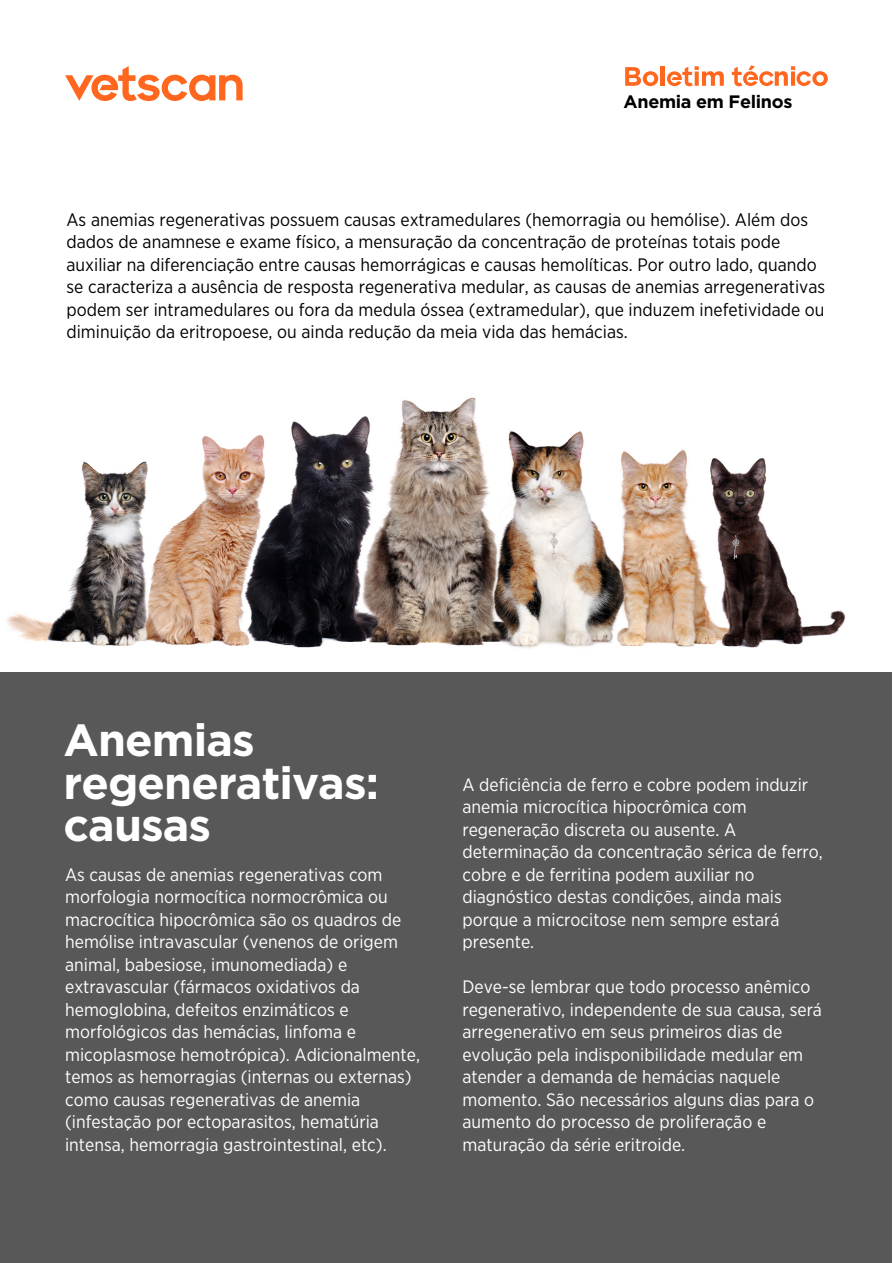
<style>
.page{position:relative;width:893px;height:1263px;background:#fff}
.page>*{position:absolute;margin:0;border:0;box-sizing:border-box;transform-origin:0 0}
.t1{font:700 45px/42.6px "Gotham";letter-spacing:-.02em;color:#fff}
.t2{font:18px/22.5px "Gotham Narrow";color:#fff}
.t3{font:18px/22.5px "Gotham Narrow";color:#000}
.t4{font:700 18px "Gotham";letter-spacing:-.02em;color:#000}
</style>
<div class="page">
<div style="left:0;top:588px;width:891px;height:675px;background:#585858"></div>
<svg style="left:65px;top:66px;width:178px;height:35px"></svg>
<img style="left:0;top:397px;width:891px;height:274px">
<svg style="left:625px;top:67px;width:33px;height:19px"></svg>
<hr style="left:661px;top:66px;width:4px;height:20px;background:#ff671f">
<svg style="left:667px;top:66px;width:57px;height:20px"></svg>
<svg style="left:732px;top:65px;width:96px;height:21px"></svg>
<p class="t4" style="left:624px;top:92px;width:170px">Anemia em Felinos</p>
<p class="t3" style="left:67px;top:208px;width:760px">As anemias regenerativas possuem causas extramedulares (hemorragia ou hemólise). Além dos dados de anamnese e exame físico, a mensuração da concentração de proteínas totais pode auxiliar na diferenciação entre causas hemorrágicas e causas hemolíticas. Por outro lado, quando se caracteriza a ausência de resposta regenerativa medular, as causas de anemias arregenerativas podem ser intramedulares ou fora da medula óssea (extramedular), que induzem inefetividade ou diminuição da eritropoese, ou ainda redução da meia vida das hemácias.</p>
<h1 class="t1" style="left:63px;top:717px;width:317px">Anemias regenerativas: causas</h1>
<p class="t2" style="left:65px;top:863px;width:356px">As causas de anemias regenerativas com morfologia normocítica normocrômica ou macrocítica hipocrômica são os quadros de hemólise intravascular (venenos de origem animal, babesiose, imunomediada) e extravascular (fármacos oxidativos da hemoglobina, defeitos enzimáticos e morfológicos das hemácias, linfoma e micoplasmose hemotrópica). Adicionalmente, temos as hemorragias (internas ou externas) como causas regenerativas de anemia (infestação por ectoparasitos, hematúria intensa, hemorragia gastrointestinal, etc).</p>
<p class="t2" style="left:462px;top:773px;width:362px">A deficiência de ferro e cobre podem induzir anemia microcítica hipocrômica com regeneração discreta ou ausente. A determinação da concentração sérica de ferro, cobre e de ferritina podem auxiliar no diagnóstico destas condições, ainda mais porque a microcitose nem sempre estará presente.</p>
<p class="t2" style="left:462px;top:975px;width:361px">Deve-se lembrar que todo processo anêmico regenerativo, independente de sua causa, será arregenerativo em seus primeiros dias de evolução pela indisponibilidade medular em atender a demanda de hemácias naquele momento. São necessários alguns dias para o aumento do processo de proliferação e maturação da série eritroide.</p>
</div>
